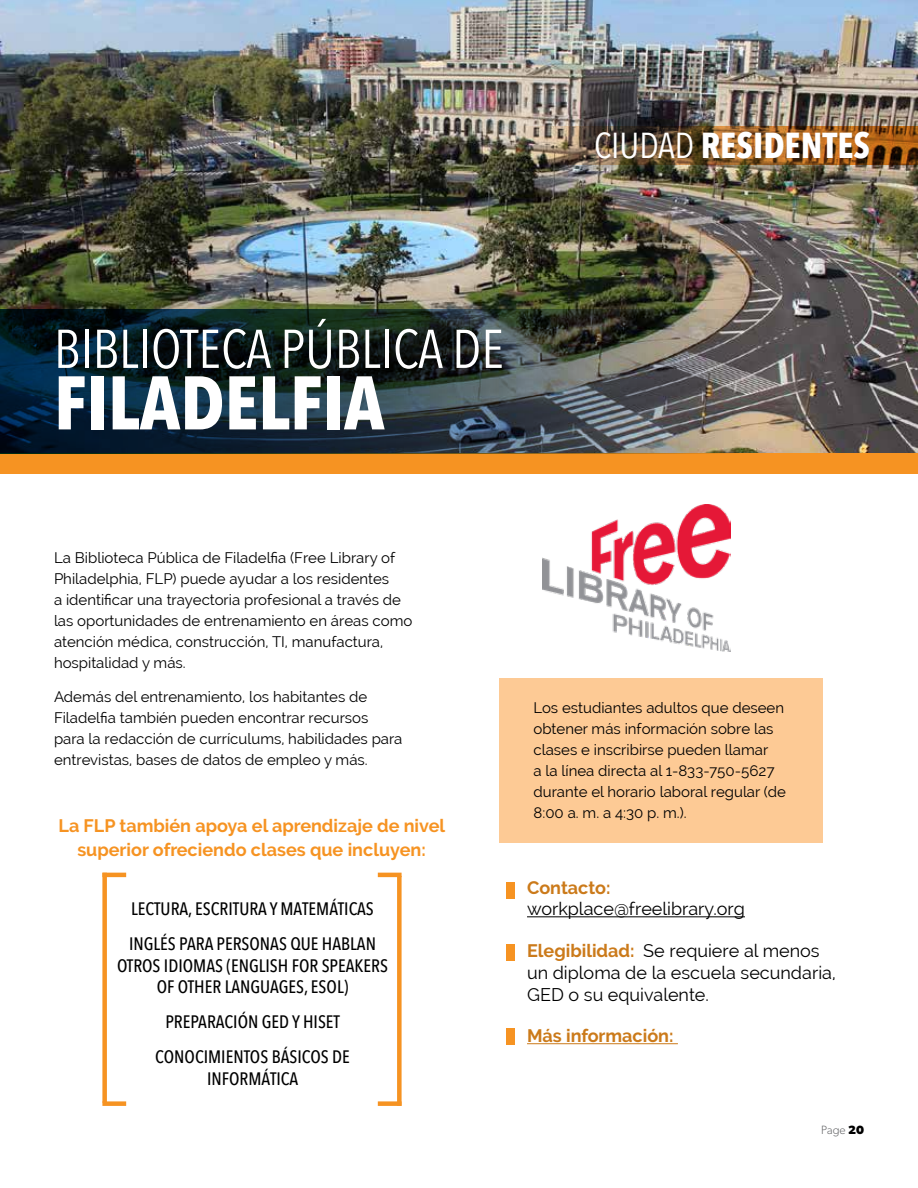
<style>
.page{position:relative;width:918px;height:1188px;background:#fff}
.page>*{position:absolute;margin:0;border:0;box-sizing:border-box;transform-origin:0 0}
.t1{font:700 75px "Avenir Next Condensed";color:#fff}
.t2{font:54px "Avenir Next Condensed";color:#fff}
.t3{font:700 36px "Avenir Next Condensed";color:#fff}
.t4{font:500 18px/35.1px "Avenir Next Condensed";color:#000;text-align:center}
.t5{font:18px/21.6px "Raleway";color:#000}
.t6{font:700 18px/24px "Raleway";color:#f69322;text-align:center}
.t7{font:700 18px "Raleway";color:#cb7a1a}
.t8{font:15px/21px "Raleway";color:#000}
.t9{font:300 12px "Gibson";color:#636466}
.s1{font-weight:400}
.s2{font-weight:700;color:#cb7a1a}
.s3{font-weight:700;color:#000}
</style>
<div class="page">
<div style="left:500px;top:678px;width:323px;height:165px;background:#fdca95"></div>
<img style="left:0;top:0;width:918px;height:454px">
<hr style="left:102px;top:873px;width:24px;height:4px;background:#f69322">
<div style="left:102px;top:1101px;width:24px;height:5px;background:#f69322"></div>
<div style="left:102px;top:873px;width:5px;height:230px;background:#f69322"></div>
<div style="left:378px;top:1101px;width:24px;height:5px;background:#f69322"></div>
<hr style="left:378px;top:873px;width:24px;height:4px;background:#f69322">
<div style="left:397px;top:876px;width:5px;height:230px;background:#f69322"></div>
<hr style="left:527px;top:916px;width:218px;height:1px;background:#000">
<hr style="left:527px;top:1043px;width:151px;height:1px;background:#cb7a1a">
<div style="left:507px;top:882px;width:8px;height:17px;background:#f69322"></div>
<div style="left:507px;top:944px;width:8px;height:17px;background:#f69322"></div>
<div style="left:507px;top:1028px;width:8px;height:17px;background:#f69322"></div>
<div style="left:0;top:454px;width:918px;height:20px;background:#f69322"></div>
<img style="left:514px;top:126px;width:404px;height:39px">
<img style="left:0;top:309px;width:741px;height:145px">
<img style="left:543px;top:505px;width:187px;height:147px">
<h3 class="t3" style="left:594px;top:123px;width:278px"><span class="s1">CIUDAD</span> RESIDENTES</h3>
<h2 class="t2" style="left:54px;top:303px;width:451px">BIBLIOTECA PÚBLICA DE</h2>
<h1 class="t1" style="left:54px;top:357px;width:332px">FILADELFIA</h1>
<p class="t8" style="left:54px;top:547px;width:360px">La Biblioteca Pública de Filadelfia (Free Library of Philadelphia, FLP) puede ayudar a los residentes<br>a identificar una trayectoria profesional a través de las oportunidades de entrenamiento en áreas como atención médica, construcción, TI, manufactura, hospitalidad y más.</p>
<p class="t8" style="left:54px;top:686px;width:350px">Además del entrenamiento, los habitantes de Filadelfia también pueden encontrar recursos para la redacción de currículums, habilidades para entrevistas, bases de datos de empleo y más.</p>
<p class="t6" style="left:58px;top:814px;width:388px">La FLP también apoya el aprendizaje de nivel superior ofreciendo clases que incluyen:</p>
<p class="t4" style="left:129px;top:891px;width:248px;text-align:left">LECTURA, ESCRITURA Y MATEMÁTICAS<br>INGLÉS PARA PERSONAS QUE HABLAN</p>
<p class="t4" style="left:117px;top:954px;width:273px;line-height:21.6px">OTROS IDIOMAS (ENGLISH FOR SPEAKERS<br>OF OTHER LANGUAGES, ESOL)</p>
<p class="t4" style="left:155px;top:1004px;width:196px">PREPARACIÓN GED Y HISET<br>CONOCIMIENTOS BÁSICOS DE</p>
<p class="t4" style="left:207px;top:1061px;width:93px">INFORMÁTICA</p>
<p class="t8" style="left:534px;top:698px;width:254px">Los estudiantes adultos que deseen obtener más información sobre las clases e inscribirse pueden llamar<br>a la línea directa al 1-833-750-5627 durante el horario laboral regular (de 8:00 a. m. a 4:30 p. m.).</p>
<p class="t7" style="left:527px;top:877px;width:85px">Contacto:</p>
<p class="t5" style="left:527px;top:898px;width:219px">workplace@freelibrary.org</p>
<p class="t5" style="left:527px;top:940px;width:310px"><span class="s2">Elegibilidad:</span> Se requiere al menos un diploma de la escuela secundaria,<br>GED o su equivalente.</p>
<p class="t7" style="left:527px;top:1026px;width:148px">Más información:</p>
<p class="t9" style="left:821px;top:1123px;width:44px">Page <span class="s3">20</span></p>
</div>
